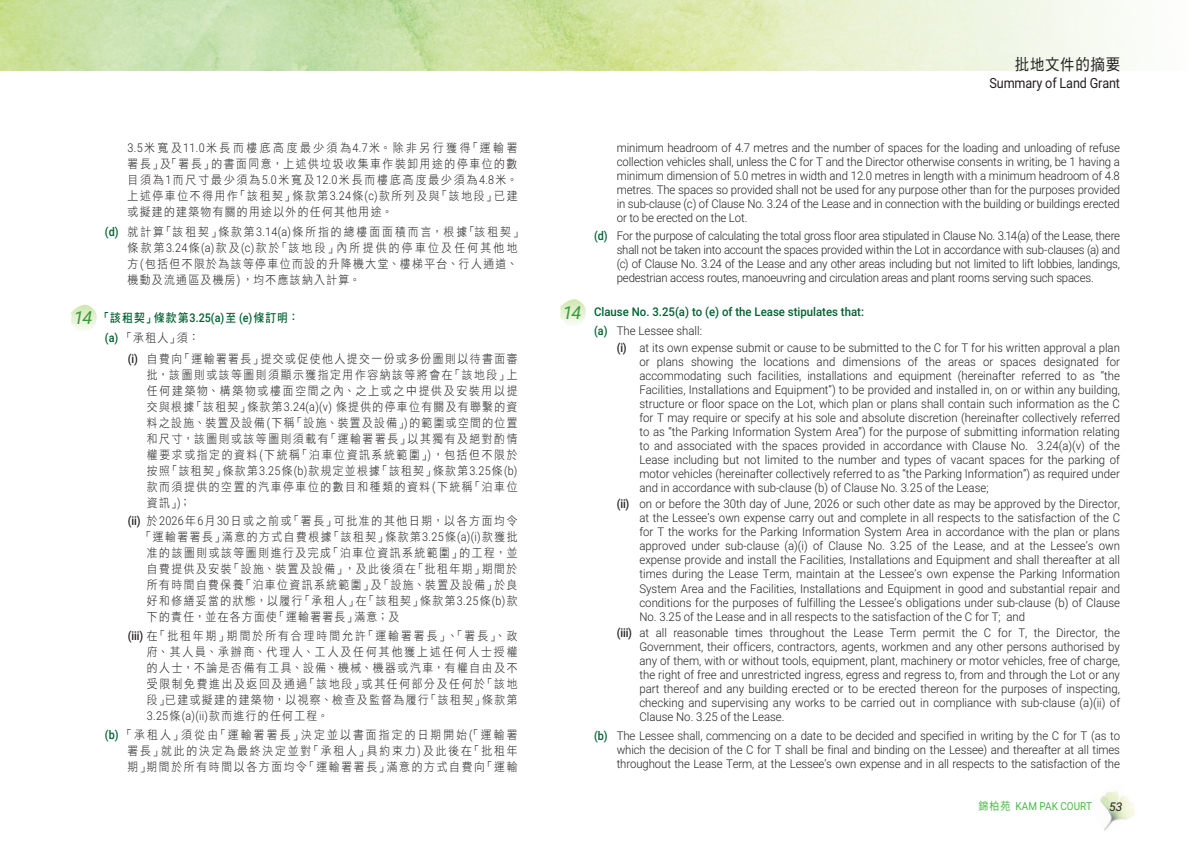
<style>
.page{position:relative;width:1191px;height:842px;background:#fff}
.page>*{position:absolute;margin:0;border:0;box-sizing:border-box;transform-origin:0 0}
.t1{font:italic 18px "Roboto";color:#3a9a3b}
.Running_Head_Right{font:16px "DF Hei HK W5";letter-spacing:.05em;color:#231f20;scale:.9 1}
.Running_Head_Right-2{font:14px "Roboto";letter-spacing:-.01em;color:#231f20;scale:.9 1}
._03_Body_Text_E{font:300 12px/14px "Roboto";color:#231f20;text-align:justify;scale:.95 1}
._03_Body_Text_C{font:12px/16px "DF Hei HK W3";letter-spacing:.145em;color:#231f20;text-align:justify;scale:.9 1}
._03_Body_Text_E-2{font:500 12px "Roboto";color:#006131;scale:.95 1}
._03_Body_Text_C-2{font:12px "DF Hei HK W3";letter-spacing:.2em;color:#231f20;scale:.9 1}
._03_Body_Text_C-3{font:12px "DF Hei HK W7";letter-spacing:.1em;color:#006131;scale:.9 1}
._03_Body_Text_C-4{font:12px "DF Hei HK W3";letter-spacing:.125em;color:#231f20;scale:.9 1}
.t2{font:italic 12px "Roboto";color:#231f20}
.t3{font:11px "Roboto";letter-spacing:.005em;color:#4cb848;scale:.9 1}
.s1{font-family:"Roboto";font-weight:300}
.s2{font-family:"Roboto";font-weight:500;color:#006131}
.s3{font-family:"Roboto";font-weight:500}
.s4{font-weight:500;color:#006131}
.s5{font-weight:500}
.s6{font-family:"Noto Sans CJ Ktc"}
</style>
<div class="page">
<img style="left:0;top:0;width:1135px;height:71px">
<img style="left:1100px;top:791px;width:35px;height:40px">
<svg style="left:560px;top:299px;width:26px;height:26px"></svg>
<svg style="left:71px;top:305px;width:26px;height:25px"></svg>
<p class="_03_Body_Text_C" style="left:128px;top:140px;width:435px"><span class="s1">3.5</span>米寬及<span class="s1">11.0</span>米長而樓底高度最少須為<span class="s1">4.7</span>米。除非另行獲得 「運輸署署長」及「署長」的書面同意，上述供垃圾收集車作裝卸用途的停車位的數目須為<span class="s1">1</span>而尺寸最少須為<span class="s1">5.0</span>米寬及<span class="s1">12.0</span>米長而樓底高度最少須為<span class="s1">4.8</span>米。上述停車位不得用作 「該租契」條款第<span class="s1">3.24</span>條<span class="s1">(c)</span>款所列及與 「該地段」已建或擬建的建築物有關的用途以外的任何其他用途。</p>
<p class="_03_Body_Text_C" style="left:128px;top:224px;width:441px;text-align:left;text-indent:-23px"><span class="s2">(d)</span> 就計算 「該租契」條款第<span class="s1">3.14(a)</span>條所指的總樓面面積而言，根據 「該租契」條款第<span class="s1">3.24</span>條<span class="s1">(a)</span>款及<span class="s1">(c)</span>款於 「該地段」內所提供的停車位及任何其他地方 <span class="s1">(</span>包括但不限於為該等停車位而設的升降機大堂、樓梯平台、行人通道、機動及流通區及機房<span class="s1">)</span> ，均不應該納入計算。</p>
<p class="t1" style="left:74px;top:305px;width:20px">14</p>
<p class="_03_Body_Text_C-3" style="left:99px;top:311px;width:223px">「該租契」條款第<span class="s3">3.25(a)</span>至 <span class="s3">(e)</span>條訂明：</p>
<p class="_03_Body_Text_C" style="left:105px;top:330px;width:106px"><span class="s2">(a)</span> 「承租人」須：</p>
<p class="_03_Body_Text_C" style="left:147px;top:350px;width:413px;text-indent:-19px"><span class="s3">(i)</span> 自費向 「運輸署署長」提交或促使他人提交一份或多份圖則以待書面審批，該圖則或該等圖則須顯示獲指定用作容納該等將會在 「該地段」上任何建築物、構築物或樓面空間之內、之上或之中提供及安裝用以提交與根據 「該租契」條款第<span class="s1">3.24(a)(v)</span> 條提供的停車位有關及有聯繫的資料之設施、裝置及設備 <span class="s1">(</span>下稱 「設施、裝置及設備」<span class="s1">)</span> 的範圍或空間的位置和尺寸，該圖則或該等圖則須載有 「運輸署署長」以其獨有及絕對酌情權要求或指定的資料 <span class="s1">(</span>下統稱 「泊車位資訊系統範圍」<span class="s1">)</span> ，包括但不限於按照 「該租契」條款第<span class="s1">3.25</span>條<span class="s1">(b)</span>款規定並根據 「該租契」條款第<span class="s1">3.25</span>條<span class="s1">(b)</span>款而須提供的空置的汽車停車位的數目和種類的資料 <span class="s1">(</span>下統稱 「泊車位資訊」<span class="s1">)</span> ；</p>
<p class="_03_Body_Text_C" style="left:128px;top:513px;width:434px"><span class="s3">(ii)</span> 於<span class="s1">2026</span>年<span class="s1">6</span>月<span class="s1">30</span>日或之前或 「署長」可批准的其他日期，以各方面均令</p>
<p class="_03_Body_Text_C" style="left:141px;top:529px;width:419px">「運輸署署長」滿意的方式自費根據 「該租契」條款第<span class="s1">3.25</span>條<span class="s1">(a)(i)</span>款獲批</p>
<p class="_03_Body_Text_C" style="left:147px;top:545px;width:413px">准的該圖則或該等圖則進行及完成 「泊車位資訊系統範圍」的工程，並</p>
<p class="_03_Body_Text_C" style="left:147px;top:561px;width:413px">自費提供及安裝 「設施、裝置及設備」，及此後須在 「批租年期」期間於</p>
<p class="_03_Body_Text_C" style="left:147px;top:577px;width:413px">所有時間自費保養 「泊車位資訊系統範圍」及 「設施、裝置及設備」於良</p>
<p class="_03_Body_Text_C" style="left:147px;top:593px;width:413px">好和修繕妥當的狀態，以履行 「承租人」在 「該租契」條款第<span class="s1">3.25</span>條<span class="s1">(b)</span>款</p>
<p class="_03_Body_Text_C-4" style="left:147px;top:611px;width:282px">下的責任，並在各方面使 「運輸署署長」滿意；及</p>
<p class="_03_Body_Text_C" style="left:147px;top:628px;width:413px;text-indent:-19px"><span class="s3">(iii)</span> 在 「批租年期」期間於所有合理時間允許 「運輸署署長」、「署長」、政府、其人員、承辦商、代理人、工人及任何其他獲上述任何人士授權的人士，不論是否備有工具、設備、機械、機器或汽車，有權自由及不受限制免費進出及返回及通過 「該地段」或其任何部分及任何於 「該地段」已建或擬建的建築物，以視察、檢查及監督為履行 「該租契」條款第<span class="s1">3.25</span>條<span class="s1">(a)(ii)</span>款而進行的任何工程。</p>
<p class="_03_Body_Text_C-2" style="left:105px;top:728px;width:460px"><span class="s2">(b)</span> 「承租人」須從由 「運輸署署長」決定並以書面指定的日期開始 「運輸署</p>
<p class="_03_Body_Text_C" style="left:128px;top:726px;width:435px;text-align:left;text-indent:341px"><span class="s1">(<br></span>署長」就此的決定為最終決定並對 「承租人」具約束力<span class="s1">)</span> 及此後在 「批租年期」期間於所有時間以各方面均令 「運輸署署長」滿意的方式自費向 「運輸</p>
<p class="Running_Head_Right" style="left:1015px;top:56px;width:118px">批地文件的摘要</p>
<p class="Running_Head_Right-2" style="left:989px;top:74px;width:147px">Summary of Land Grant</p>
<p class="_03_Body_Text_E" style="left:617px;top:140px;width:531px">minimum headroom of 4.7 metres and the number of spaces for the loading and unloading of refuse collection vehicles shall, unless the C for T and the Director otherwise consents in writing, be 1 having a minimum dimension of 5.0 metres in width and 12.0 metres in length with a minimum headroom of 4.8 metres. The spaces so provided shall not be used for any purpose other than for the purposes provided in sub-clause (c) of Clause No. 3.24 of the Lease and in connection with the building or buildings erected or to be erected on the Lot.</p>
<p class="_03_Body_Text_E" style="left:617px;top:229px;width:531px;text-indent:-23px"><span class="s4">(d)</span> For the purpose of calculating the total gross floor area stipulated in Clause No. 3.14(a) of the Lease, there shall not be taken into account the spaces provided within the Lot in accordance with sub-clauses (a) and (c) of Clause No. 3.24 of the Lease and any other areas including but not limited to lift lobbies, landings, pedestrian access routes, manoeuvring and circulation areas and plant rooms serving such spaces.</p>
<p class="t1" style="left:563px;top:300px;width:20px">14</p>
<p class="_03_Body_Text_E-2" style="left:594px;top:304px;width:286px">Clause No. 3.25(a) to (e) of the Lease stipulates that:</p>
<p class="_03_Body_Text_E" style="left:594px;top:323px;width:115px"><span class="s4">(a)</span> The Lessee shall:</p>
<p class="_03_Body_Text_E" style="left:639px;top:340px;width:507px;text-indent:-23px"><span class="s5">(i)</span> at its own expense submit or cause to be submitted to the C for T for his written approval a plan or plans showing the locations and dimensions of the areas or spaces designated for accommodating such facilities, installations and equipment (hereinafter referred to as “the Facilities, Installations and Equipment”) to be provided and installed in, on or within any building, structure or floor space on the Lot, which plan or plans shall contain such information as the C for T may require or specify at his sole and absolute discretion (hereinafter collectively referred to as “the Parking Information System Area”) for the purpose of submitting information relating to and associated with the spaces provided in accordance with Clause No. 3.24(a)(v) of the Lease including but not limited to the number and types of vacant spaces for the parking of motor vehicles (hereinafter collectively referred to as “the Parking Information”) as required under and in accordance with sub-clause (b) of Clause No. 3.25 of the Lease;</p>
<p class="_03_Body_Text_E" style="left:639px;top:497px;width:507px;text-indent:-23px"><span class="s5">(ii)</span> on or before the 30th day of June, 2026 or such other date as may be approved by the Director, at the Lessee’s own expense carry out and complete in all respects to the satisfaction of the C for T the works for the Parking Information System Area in accordance with the plan or plans approved under sub-clause (a)(i) of Clause No. 3.25 of the Lease, and at the Lessee’s own expense provide and install the Facilities, Installations and Equipment and shall thereafter at all times during the Lease Term, maintain at the Lessee’s own expense the Parking Information System Area and the Facilities, Installations and Equipment in good and substantial repair and conditions for the purposes of fulfilling the Lessee’s obligations under sub-clause (b) of Clause No. 3.25 of the Lease and in all respects to the satisfaction of the C for T; and</p>
<p class="_03_Body_Text_E" style="left:639px;top:625px;width:507px;text-indent:-23px"><span class="s5">(iii)</span> at all reasonable times throughout the Lease Term permit the C for T, the Director, the Government, their officers, contractors, agents, workmen and any other persons authorised by any of them, with or without tools, equipment, plant, machinery or motor vehicles, free of charge, the right of free and unrestricted ingress, egress and regress to, from and through the Lot or any part thereof and any building erected or to be erected thereon for the purposes of inspecting, checking and supervising any works to be carried out in compliance with sub-clause (a)(ii) of Clause No. 3.25 of the Lease.</p>
<p class="_03_Body_Text_E" style="left:617px;top:728px;width:531px;text-indent:-23px"><span class="s4">(b)</span> The Lessee shall, commencing on a date to be decided and specified in writing by the C for T (as to which the decision of the C for T shall be final and binding on the Lessee) and thereafter at all times throughout the Lease Term, at the Lessee’s own expense and in all respects to the satisfaction of the</p>
<p class="t3" style="left:978px;top:798px;width:127px"><span class="s6">錦柏苑</span> KAM PAK COURT</p>
<p class="t2" style="left:1109px;top:798px;width:15px">53</p>
</div>
